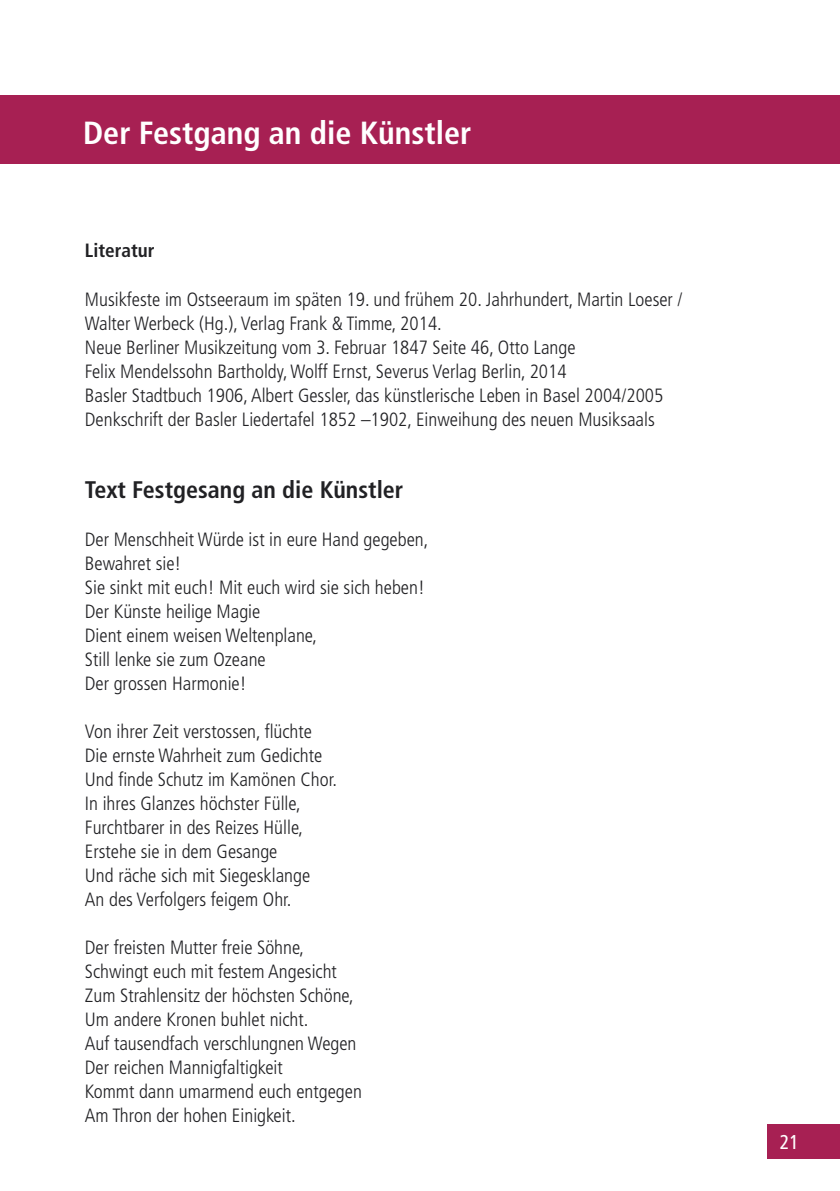
<style>
.page{position:relative;width:840px;height:1191px;background:#fff}
.page>*{position:absolute;margin:0;border:0;box-sizing:border-box;transform-origin:0 0}
.t1{font:700 condensed 32px "Frutiger";color:#fff}
.t2{font:700 condensed 24px "Frutiger";color:#212124}
.t3{font:condensed 20px "Frutiger";color:#fff}
.t4{font:300 condensed 19.2px "Frutiger";color:#212124}
.t5{font:700 condensed 19.2px "Frutiger";color:#212124}
</style>
<div class="page">
<div style="left:0;top:96px;width:839px;height:68px;background:#a72053"></div>
<div style="left:767px;top:1124px;width:72px;height:34px;background:#a72053"></div>
<p class="t1" style="left:83px;top:120px;width:389px">Der Festgang an die Künstler</p>
<p class="t5" style="left:85px;top:243px;width:71px">Literatur</p>
<p class="t4" style="left:85px;top:291px;width:598px">Musikfeste im Ostseeraum im späten 19. und frühem 20. Jahrhundert, Martin Loeser /</p>
<p class="t4" style="left:85px;top:315px;width:358px">Walter Werbeck (Hg.), Verlag Frank &amp; Timme, 2014.</p>
<p class="t4" style="left:85px;top:339px;width:492px">Neue Berliner Musikzeitung vom 3. Februar 1847 Seite 46, Otto Lange</p>
<p class="t4" style="left:85px;top:363px;width:483px">Felix Mendelssohn Bartholdy, Wolff Ernst, Severus Verlag Berlin, 2014</p>
<p class="t4" style="left:85px;top:387px;width:579px">Basler Stadtbuch 1906, Albert Gessler, das künstlerische Leben in Basel 2004/2005</p>
<p class="t4" style="left:85px;top:411px;width:571px">Denkschrift der Basler Liedertafel 1852 –1902, Einweihung des neuen Musiksaals</p>
<p class="t2" style="left:85px;top:479px;width:320px">Text Festgesang an die Künstler</p>
<p class="t4" style="left:85px;top:531px;width:345px">Der Menschheit Würde ist in eure Hand gegeben,</p>
<p class="t4" style="left:85px;top:555px;width:98px">Bewahret sie!</p>
<p class="t4" style="left:85px;top:579px;width:341px">Sie sinkt mit euch! Mit euch wird sie sich heben!</p>
<p class="t4" style="left:85px;top:603px;width:177px">Der Künste heilige Magie</p>
<p class="t4" style="left:85px;top:627px;width:233px">Dient einem weisen Weltenplane,</p>
<p class="t4" style="left:85px;top:651px;width:182px">Still lenke sie zum Ozeane</p>
<p class="t4" style="left:85px;top:675px;width:163px">Der grossen Harmonie!</p>
<p class="t4" style="left:85px;top:723px;width:228px">Von ihrer Zeit verstossen, flüchte</p>
<p class="t4" style="left:85px;top:747px;width:239px">Die ernste Wahrheit zum Gedichte</p>
<p class="t4" style="left:85px;top:771px;width:253px">Und finde Schutz im Kamönen Chor.</p>
<p class="t4" style="left:85px;top:795px;width:217px">In ihres Glanzes höchster Fülle,</p>
<p class="t4" style="left:85px;top:819px;width:219px">Furchtbarer in des Reizes Hülle,</p>
<p class="t4" style="left:85px;top:843px;width:194px">Erstehe sie in dem Gesange</p>
<p class="t4" style="left:85px;top:867px;width:227px">Und räche sich mit Siegesklange</p>
<p class="t4" style="left:85px;top:891px;width:208px">An des Verfolgers feigem Ohr.</p>
<p class="t4" style="left:85px;top:939px;width:221px">Der freisten Mutter freie Söhne,</p>
<p class="t4" style="left:85px;top:963px;width:253px">Schwingt euch mit festem Angesicht</p>
<p class="t4" style="left:85px;top:987px;width:270px">Zum Strahlensitz der höchsten Schöne,</p>
<p class="t4" style="left:85px;top:1011px;width:225px">Um andere Kronen buhlet nicht.</p>
<p class="t4" style="left:85px;top:1035px;width:273px">Auf tausendfach verschlungnen Wegen</p>
<p class="t4" style="left:85px;top:1059px;width:199px">Der reichen Mannigfaltigkeit</p>
<p class="t4" style="left:85px;top:1083px;width:278px">Kommt dann umarmend euch entgegen</p>
<p class="t4" style="left:85px;top:1107px;width:212px">Am Thron der hohen Einigkeit.</p>
<p class="t3" style="left:779px;top:1133px;width:21px">21</p>
</div>
